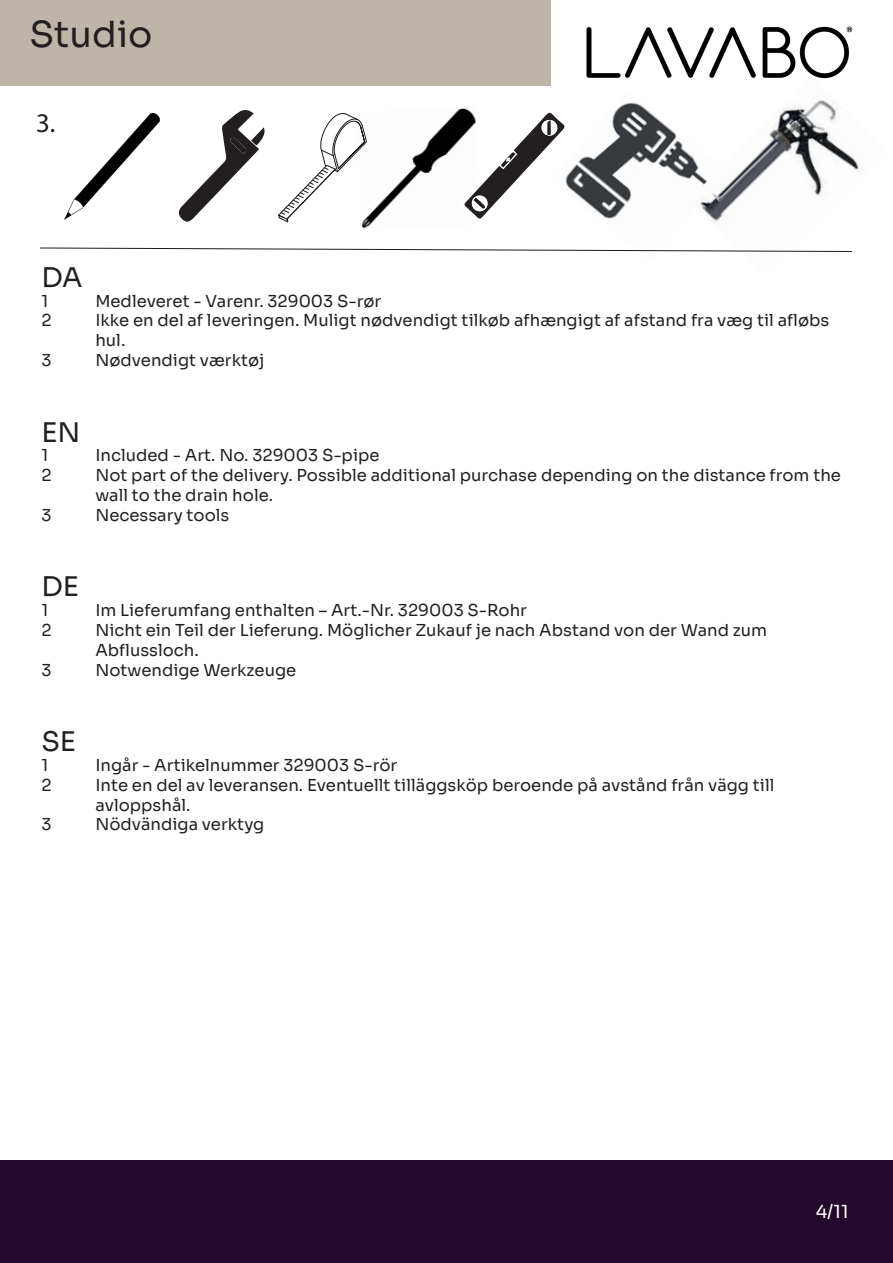
<style>
.page{position:relative;width:893px;height:1263px;background:#fff}
.page>*{position:absolute;margin:0;border:0;box-sizing:border-box;transform-origin:0 0}
.t1{font:36px "Sora";color:#231f20}
.t2{font:27px "Sora";color:#231f20}
.t3{font:27px "Myriad Pro";color:#231f20}
.t4{font:18px "Sora";color:#fff}
.t5{font:16.5px/19.8px "Sora";color:#231f20}
</style>
<div class="page">
<div style="left:0;top:1160px;width:893px;height:103px;background:#24092c"></div>
<div style="left:0;top:0;width:551px;height:86px;background:#bdb5a7"></div>
<svg style="left:40px;top:26px;width:812px;height:226px"></svg>
<h1 class="t1" style="left:29px;top:5px;width:124px">Studio</h1>
<h2 class="t3" style="left:36px;top:107px;width:21px">3.</h2>
<h2 class="t2" style="left:41px;top:255px;width:43px">DA</h2>
<p class="t5" style="left:41px;top:289px;width:8px">1</p>
<p class="t5" style="left:95px;top:289px;width:287px">Medleveret - Varenr. 329003 S-rør</p>
<p class="t5" style="left:41px;top:309px;width:12px">2</p>
<p class="t5" style="left:95px;top:309px;width:735px">Ikke en del af leveringen. Muligt nødvendigt tilkøb afhængigt af afstand fra væg til afløbs hul.</p>
<p class="t5" style="left:41px;top:349px;width:12px">3</p>
<p class="t5" style="left:95px;top:349px;width:171px">Nødvendigt værktøj</p>
<h2 class="t2" style="left:41px;top:410px;width:41px">EN</h2>
<p class="t5" style="left:41px;top:444px;width:8px">1</p>
<p class="t5" style="left:95px;top:444px;width:286px">Included - Art. No. 329003 S-pipe</p>
<p class="t5" style="left:41px;top:464px;width:12px">2</p>
<p class="t5" style="left:95px;top:464px;width:747px">Not part of the delivery. Possible additional purchase depending on the distance from the wall to the drain hole.</p>
<p class="t5" style="left:41px;top:503px;width:12px">3</p>
<p class="t5" style="left:95px;top:503px;width:136px">Necessary tools</p>
<h2 class="t2" style="left:41px;top:564px;width:39px">DE</h2>
<p class="t5" style="left:41px;top:599px;width:8px">1</p>
<p class="t5" style="left:95px;top:599px;width:433px">Im Lieferumfang enthalten – Art.-Nr. 329003 S-Rohr</p>
<p class="t5" style="left:41px;top:619px;width:12px">2</p>
<p class="t5" style="left:95px;top:619px;width:673px">Nicht ein Teil der Lieferung. Möglicher Zukauf je nach Abstand von der Wand zum<br>Abflussloch.</p>
<p class="t5" style="left:41px;top:658px;width:12px">3</p>
<p class="t5" style="left:95px;top:658px;width:202px">Notwendige Werkzeuge</p>
<h2 class="t2" style="left:41px;top:719px;width:36px">SE</h2>
<p class="t5" style="left:41px;top:754px;width:8px">1</p>
<p class="t5" style="left:95px;top:754px;width:303px">Ingår - Artikelnummer 329003 S-rör</p>
<p class="t5" style="left:41px;top:773px;width:12px">2</p>
<p class="t5" style="left:95px;top:773px;width:681px">Inte en del av leveransen. Eventuellt tilläggsköp beroende på avstånd från vägg till avloppshål.</p>
<p class="t5" style="left:41px;top:813px;width:12px">3</p>
<p class="t5" style="left:95px;top:813px;width:170px">Nödvändiga verktyg</p>
<p class="t4" style="left:816px;top:1196px;width:34px">4/11</p>
</div>
